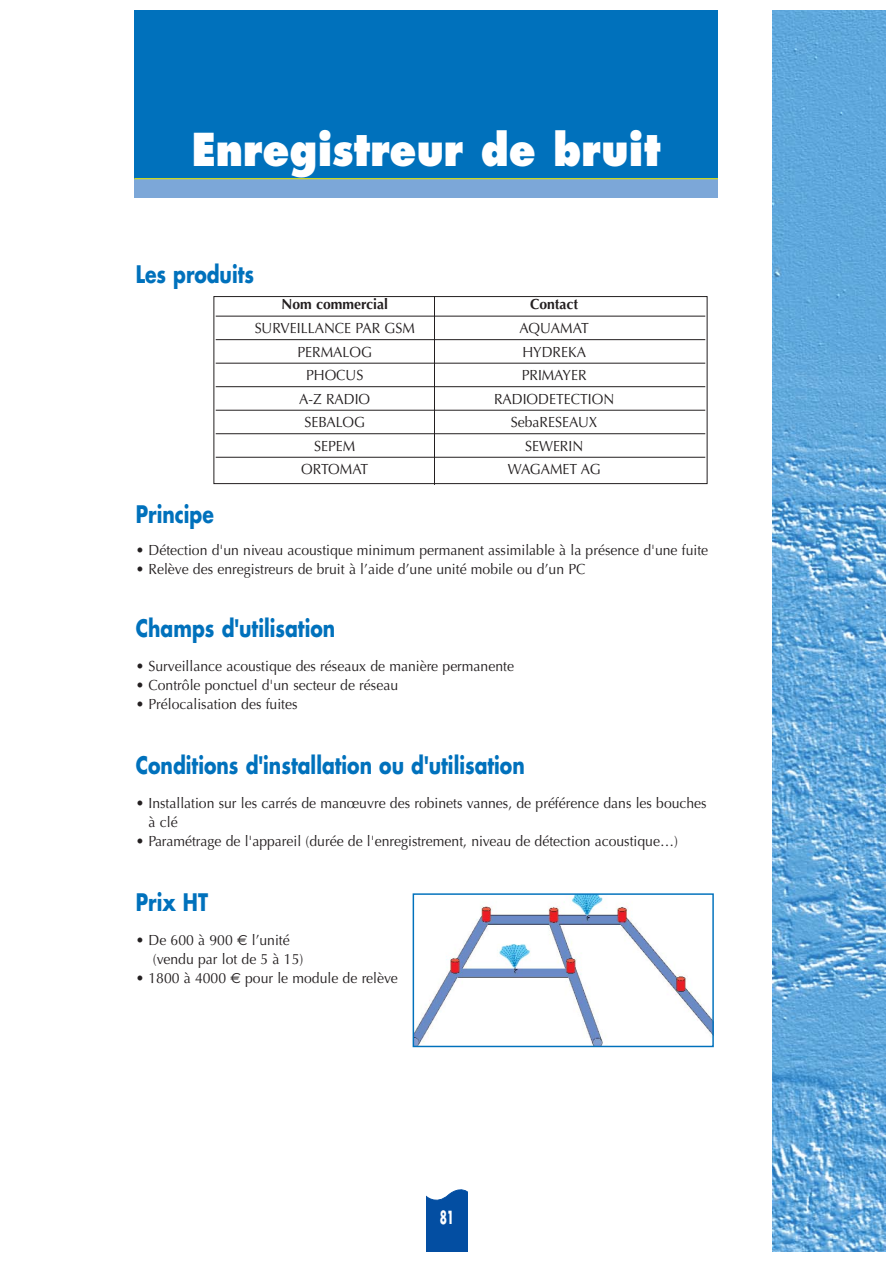
<style>
.page{position:relative;width:893px;height:1263px;background:#fff}
.page>*{position:absolute;margin:0;border:0;box-sizing:border-box;transform-origin:0 0}
.t1{font:800 44.1px "Futura";color:#fff;scale:.88 1}
.t2{font:700 23.55px "Futura";color:#0071bc;scale:.8 1}
.t3{font:700 17.7px "Futura";color:#fff;scale:.6 1}
.t4{font:14.7px/19px "Optima";color:#231f20;scale:.95 1}
.t5{font:700 14.7px "Optima";color:#231f20;scale:.95 1}
.s1{font-family:"Euro Sans"}
</style>
<div class="page">
<div style="left:134px;top:156px;width:584px;height:42px;background:#7ca7d8"></div>
<div style="left:134px;top:11px;width:584px;height:168px;background:#0071bc"></div>
<hr style="left:134px;top:178px;width:584px;height:1px;background:#fff200">
<img style="left:772px;top:11px;width:113px;height:1240px">
<img style="left:414px;top:895px;width:297px;height:150px">
<div style="left:412px;top:893px;width:301px;height:154px;border:1px solid #0071bc"></div>
<svg style="left:426px;top:1189px;width:42px;height:62px"></svg>
<hr style="left:216px;top:316px;width:489px;height:1px;background:#231f20">
<hr style="left:216px;top:339px;width:489px;height:1px;background:#231f20">
<hr style="left:216px;top:363px;width:489px;height:1px;background:#231f20">
<hr style="left:216px;top:386px;width:489px;height:1px;background:#231f20">
<hr style="left:216px;top:410px;width:489px;height:1px;background:#231f20">
<hr style="left:216px;top:433px;width:489px;height:1px;background:#231f20">
<hr style="left:216px;top:457px;width:489px;height:1px;background:#231f20">
<div style="left:213px;top:296px;width:494px;height:188px;border:1px solid #231f20"></div>
<hr style="left:434px;top:296px;width:1px;height:189px;background:#231f20">
<h1 class="t1" style="left:192px;top:130px;width:534px">Enregistreur de bruit</h1>
<h2 class="t2" style="left:136px;top:263px;width:149px">Les produits</h2>
<p class="t5" style="left:281px;top:298px;width:113px">Nom commercial</p>
<p class="t5" style="left:530px;top:298px;width:52px">Contact</p>
<p class="t4" style="left:255px;top:320px;width:170px">SURVEILLANCE PAR GSM</p>
<p class="t4" style="left:519px;top:320px;width:74px">AQUAMAT</p>
<p class="t4" style="left:297px;top:343px;width:80px">PERMALOG</p>
<p class="t4" style="left:522px;top:343px;width:68px">HYDREKA</p>
<p class="t4" style="left:306px;top:367px;width:62px">PHOCUS</p>
<p class="t4" style="left:521px;top:367px;width:70px">PRIMAYER</p>
<p class="t4" style="left:299px;top:390px;width:76px">A-Z RADIO</p>
<p class="t4" style="left:494px;top:390px;width:128px">RADIODETECTION</p>
<p class="t4" style="left:304px;top:414px;width:65px">SEBALOG</p>
<p class="t4" style="left:511px;top:414px;width:93px">SebaRESEAUX</p>
<p class="t4" style="left:314px;top:437px;width:45px">SEPEM</p>
<p class="t4" style="left:525px;top:437px;width:63px">SEWERIN</p>
<p class="t4" style="left:301px;top:461px;width:72px">ORTOMAT</p>
<p class="t4" style="left:508px;top:461px;width:99px">WAGAMET AG</p>
<h2 class="t2" style="left:136px;top:503px;width:99px">Principe</h2>
<p class="t4" style="left:136px;top:542px;width:604px">• Détection d'un niveau acoustique minimum permanent assimilable à la présence d'une fuite</p>
<p class="t4" style="left:136px;top:561px;width:475px">• Relève des enregistreurs de bruit à l’aide d’une unité mobile ou d’un PC</p>
<h2 class="t2" style="left:136px;top:618px;width:251px">Champs d'utilisation</h2>
<p class="t4" style="left:136px;top:658px;width:399px">• Surveillance acoustique des réseaux de manière permanente</p>
<p class="t4" style="left:136px;top:677px;width:278px">• Contrôle ponctuel d'un secteur de réseau</p>
<p class="t4" style="left:136px;top:696px;width:172px">• Prélocalisation des fuites</p>
<h2 class="t2" style="left:136px;top:754px;width:488px">Conditions d'installation ou d'utilisation</h2>
<p class="t4" style="left:149px;top:795px;width:588px;text-indent:-13px">• Installation sur les carrés de manœuvre des robinets vannes, de préférence dans les bouches à clé</p>
<p class="t4" style="left:136px;top:833px;width:572px">• Paramétrage de l'appareil (durée de l'enregistrement, niveau de détection acoustique…)</p>
<h2 class="t2" style="left:136px;top:891px;width:92px">Prix HT</h2>
<p class="t4" style="left:153px;top:931px;width:160px;text-indent:-17px">• De 600 à 900 <span class="s1">€</span> l’unité (vendu par lot de 5 à 15)</p>
<p class="t4" style="left:136px;top:970px;width:277px">• 1800 à 4000 <span class="s1">€</span> pour le module de relève</p>
<p class="t3" style="left:439px;top:1209px;width:26px">81</p>
</div>
